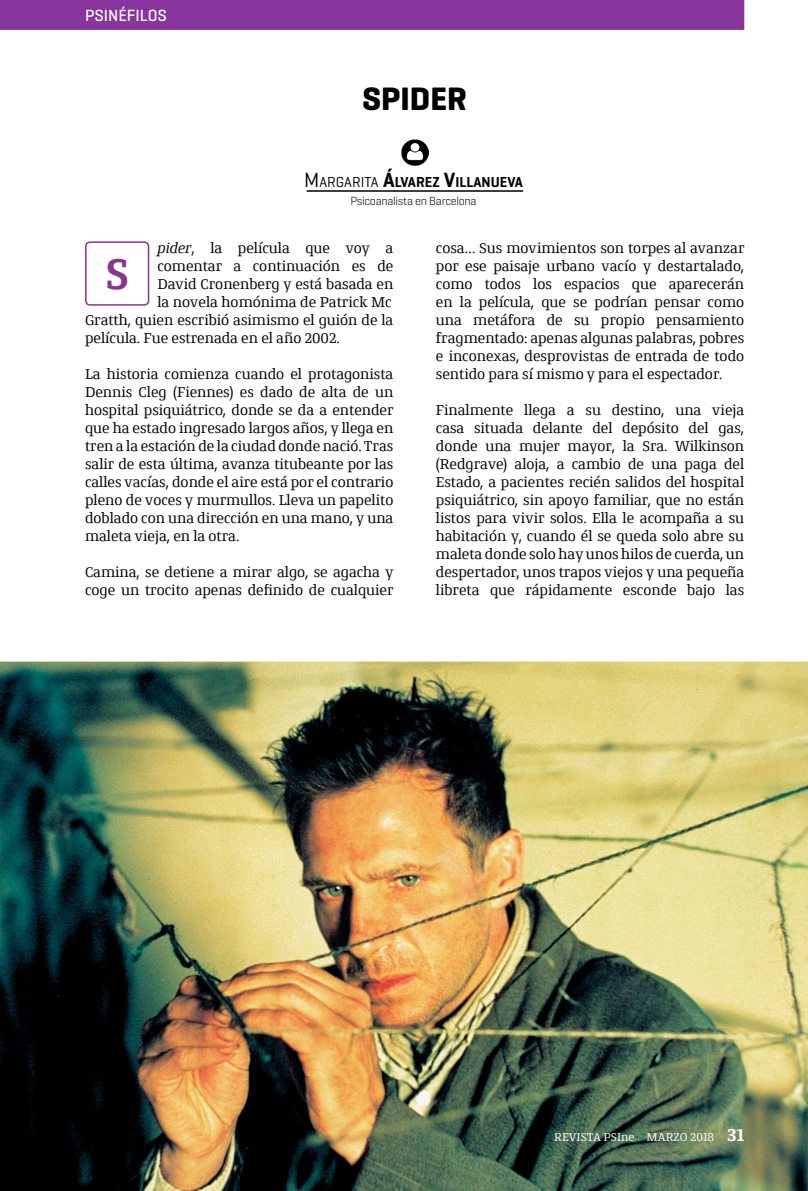
<style>
.page{position:relative;width:808px;height:1191px;background:#fff}
.page>*{position:absolute;margin:0;border:0;box-sizing:border-box;transform-origin:0 0}
.t1{font:45px "Conto Slab Bold";color:#8c3293}
.t2{font:700 33px "Geogrotesque";color:#000}
.t3{font:500 16.5px "Geogrotesque";color:#fff}
.t4{font:15px/18px "Conto Slab Regular";color:#000;text-align:justify}
.t5{font:600 14.7px "Geogrotesque";color:#000}
.t6{font:12px "Conto Slab Regular";color:#fff}
.t7{font:300 12px "Geogrotesque";letter-spacing:-.025em;color:#000}
.s1{font-weight:400;font-size:21px}
.s2{font-weight:400}
.s3{font-size:21px}
.s4{font-style:italic}
.s5{font-size:18px;color:#00afa5}
.s6{font-family:"Conto Slab Bold";font-size:18px;color:#000}
</style>
<div class="page">
<img style="left:0;top:0;width:808px;height:1191px">
<hr style="left:307px;top:190px;width:216px;height:2px;background:#000">
<img style="left:401px;top:139px;width:27px;height:27px">
<div style="left:85px;top:241px;width:64px;height:65px;border:2px solid #8c3293;border-radius:4px"></div>
<p class="t3" style="left:85px;top:5px;width:83px">PSINÉFILOS</p>
<h2 class="t2" style="left:362px;top:78px;width:106px">Spider</h2>
<p class="t5" style="left:304px;top:173px;width:220px"><span class="s1">M</span><span class="s2">ARGARITA</span> <span class="s3">Á</span>LVAREZ <span class="s3">V</span>ILLANUEVA</p>
<p class="t7" style="left:351px;top:194px;width:127px">Psicoanalista en Barcelona</p>
<p class="t4" style="left:157px;top:238px;width:237px"><span class="s4">pider</span>, la película que voy a</p>
<p class="t4" style="left:157px;top:256px;width:238px">comentar a continuación es de</p>
<p class="t4" style="left:157px;top:274px;width:237px">David Cronenberg y está basada en</p>
<p class="t4" style="left:157px;top:292px;width:236px">la novela homónima de Patrick Mc</p>
<p class="t4" style="left:85px;top:310px;width:310px">Gratth, quien escribió asimismo el guión de la</p>
<p class="t4" style="left:85px;top:328px;width:256px">película. Fue estrenada en el año 2002.</p>
<p class="t4" style="left:85px;top:364px;width:310px">La historia comienza cuando el protagonista Dennis Cleg (Fiennes) es dado de alta de un hospital psiquiátrico, donde se da a entender que ha estado ingresado largos años, y llega en tren a la estación de la ciudad donde nació. Tras salir de esta última, avanza titubeante por las calles vacías, donde el aire está por el contrario pleno de voces y murmullos. Lleva un papelito doblado con una dirección en una mano, y una maleta vieja, en la otra.</p>
<p class="t4" style="left:85px;top:562px;width:310px">Camina, se detiene a mirar algo, se agacha y coge un trocito apenas definido de cualquier</p>
<h1 class="t1" style="left:105px;top:245px;width:25px">S</h1>
<p class="t4" style="left:436px;top:238px;width:310px">cosa… Sus movimientos son torpes al avanzar por ese paisaje urbano vacío y destartalado, como todos los espacios que aparecerán en la película, que se podrían pensar como una metáfora de su propio pensamiento fragmentado: apenas algunas palabras, pobres e inconexas, desprovistas de entrada de todo sentido para sí mismo y para el espectador.</p>
<p class="t4" style="left:436px;top:400px;width:310px">Finalmente llega a su destino, una vieja casa situada delante del depósito del gas, donde una mujer mayor, la Sra. Wilkinson (Redgrave) aloja, a cambio de una paga del Estado, a pacientes recién salidos del hospital psiquiátrico, sin apoyo familiar, que no están listos para vivir solos. Ella le acompaña a su habitación y, cuando él se queda solo abre su maleta donde solo hay unos hilos de cuerda, un despertador, unos trapos viejos y una pequeña libreta que rápidamente esconde bajo las</p>
<p class="t6" style="left:554px;top:1129px;width:191px">REVISTA PSIne <span class="s5">•</span> MARZO 2018 <span class="s6">31</span></p>
</div>
